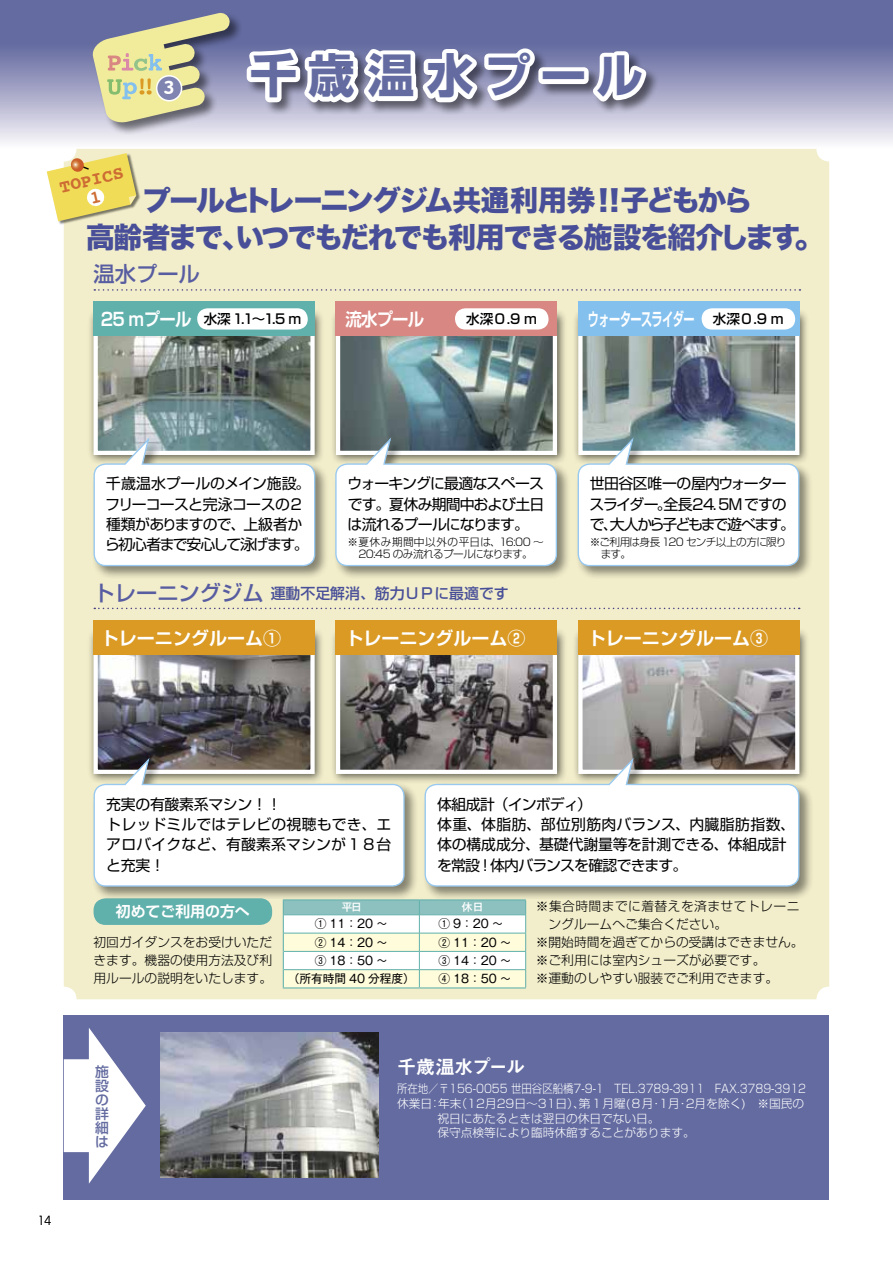
<style>
.page{position:relative;width:893px;height:1263px;background:#fff}
.page>*{position:absolute;margin:0;border:0;box-sizing:border-box;transform-origin:0 0}
.t1{font:700 46.8px "Shin Go Pro";letter-spacing:.235em;color:#636ba0}
.t2{font:28.65px/37.5px "Hira Kaku Std W8";letter-spacing:-.065em;color:#484f98;text-align:center}
.t3{font:500 21.3px "Shin Go Pro";color:#585da1}
.t4{font:700 21.3px "Courier";color:#fff}
.t5{font:19.2px "Midashi Go Pro MB31";letter-spacing:-.05em;color:#fff}
.t6{font:700 18px "Shin Go Pro De";color:#fff}
.t7{font:700 18px "Shin Go Pro De";letter-spacing:-.05em;color:#fff;scale:.62 1}
.t8{font:700 18px/18px "Courier";color:#cd6c33;text-align:center}
.t9{font:700 18px "Shin Go Pro De";color:#fff;scale:.91 1}
.t10{font:14.85px/20.2px "Shin Go Pro";letter-spacing:-.04em;color:#000}
.t11{font:14.85px/20.2px "Shin Go Pro";letter-spacing:-.015em;color:#000}
.t12{font:14.85px/20.2px "Shin Go Pro";letter-spacing:.01em;color:#000}
.t13{font:14.85px/20.2px "Shin Go Pro";letter-spacing:-.09em;color:#000}
.t14{font:500 14.85px "Shin Go Pro";color:#484f98}
.t15{font:700 14.85px "Shin Go Pro De";color:#fff}
.t16{font:500 13.8px/13.8px "Shin Go Pro";color:#636ba0;text-align:justify}
.t17{font:500 13.5px "Shin Go Pro";color:#000}
.t18{font:300 12.75px/18px "Shin Go Pro";color:#000;text-align:justify}
.t19{font:300 12.75px "Shin Go Pro";letter-spacing:.035em;color:#000}
.t20{font:300 11.7px "Shin Go Pro";color:#fff}
.t21{font:11.7px "Gothic MB101 Pro";color:#000}
.t22{font:300 11.7px "Shin Go Pro";color:#fff;scale:.89 1}
.t23{font:300 11.7px "Shin Go Pro";color:#000;scale:.75 1}
.t24{font:300 10.65px/12px "Shin Go Pro";letter-spacing:-.05em;color:#000;text-align:center}
.t25{font:500 10.65px "Gothic MB101 Pro";color:#fff}
.s1{font-family:"Shin Go Pro De";font-weight:700;font-size:18px;color:#fff}
.s2{font-family:"Shin Go Pro";font-weight:500;font-size:13.5px;color:#000}
.s3{font-size:21.3px;color:#585da1}
</style>
<div class="page">
<svg style="left:0;top:0;width:893px;height:142px;background:#969abe"></svg>
<div style="left:245px;top:48px;width:414px;height:67px;background:#000;opacity:.5"></div>
<svg style="left:242px;top:26px;width:297px;height:86px"></svg>
<svg style="left:585px;top:47px;width:67px;height:63px"></svg>
<div style="left:92px;top:12px;width:150px;height:123px;background:#000;opacity:.5"></div>
<svg style="left:91px;top:12px;width:139px;height:112px;background:#b7b69f"></svg>
<div style="left:157px;top:76px;width:25px;height:25px;background:#8084b0;border-radius:50%"></div>
<div style="left:156px;top:75px;width:26px;height:26px;border:2px solid #fff;border-radius:50%"></div>
<div style="left:64px;top:149px;width:765px;height:850px;background:#f2eecb;border-radius:13px"></div>
<div style="left:47px;top:153px;width:93px;height:73px;background:#000;opacity:.5"></div>
<svg style="left:47px;top:153px;width:89px;height:68px"></svg>
<div style="left:64px;top:1015px;width:765px;height:184px;background:#636ba0"></div>
<img style="left:161px;top:1033px;width:218px;height:145px">
<svg style="left:64px;top:1028px;width:82px;height:156px"></svg>
<svg style="left:94px;top:289px;width:706px;height:2px"></svg>
<svg style="left:94px;top:608px;width:706px;height:1px"></svg>
<div style="left:94px;top:898px;width:178px;height:27px;background:#60b0ac;border-radius:12px"></div>
<hr style="left:283px;top:899px;width:136px;height:1px;background:#60b0ac">
<hr style="left:419px;top:899px;width:107px;height:1px;background:#60b0ac">
<svg style="left:283px;top:900px;width:243px;height:88px"></svg>
<div style="left:87px;top:309px;width:238px;height:156px;background:#000;opacity:.6"></div>
<img style="left:99px;top:336px;width:211px;height:99px">
<div style="left:94px;top:315px;width:221px;height:140px;border:4px solid #fff"></div>
<div style="left:87px;top:627px;width:238px;height:157px;background:#000;opacity:.6"></div>
<img style="left:99px;top:655px;width:211px;height:100px">
<div style="left:94px;top:634px;width:221px;height:140px;border:4px solid #fff"></div>
<div style="left:330px;top:309px;width:237px;height:156px;background:#000;opacity:.6"></div>
<img style="left:341px;top:336px;width:211px;height:99px">
<div style="left:336px;top:315px;width:221px;height:140px;border:4px solid #fff"></div>
<div style="left:330px;top:627px;width:237px;height:157px;background:#000;opacity:.6"></div>
<img style="left:341px;top:655px;width:211px;height:114px">
<div style="left:336px;top:634px;width:221px;height:140px;border:4px solid #fff"></div>
<div style="left:572px;top:309px;width:238px;height:156px;background:#000;opacity:.6"></div>
<img style="left:583px;top:336px;width:211px;height:99px">
<div style="left:578px;top:315px;width:221px;height:140px;border:4px solid #fff"></div>
<div style="left:572px;top:627px;width:238px;height:157px;background:#000;opacity:.6"></div>
<img style="left:583px;top:655px;width:211px;height:100px">
<div style="left:578px;top:634px;width:221px;height:140px;border:4px solid #fff"></div>
<div style="left:91px;top:435px;width:238px;height:144px;background:#000;opacity:.45"></div>
<svg style="left:93px;top:435px;width:223px;height:132px;background:#e6ebea"></svg>
<div style="left:91px;top:755px;width:328px;height:144px;background:#000;opacity:.45"></div>
<svg style="left:93px;top:755px;width:312px;height:132px;background:#e7e7e5"></svg>
<div style="left:333px;top:435px;width:238px;height:144px;background:#000;opacity:.45"></div>
<svg style="left:335px;top:435px;width:223px;height:132px;background:#e3e5e5"></svg>
<div style="left:575px;top:435px;width:238px;height:144px;background:#000;opacity:.45"></div>
<svg style="left:577px;top:435px;width:223px;height:132px;background:#e9eeee"></svg>
<div style="left:422px;top:755px;width:392px;height:144px;background:#000;opacity:.45"></div>
<svg style="left:424px;top:755px;width:376px;height:132px;background:#e9e9e7"></svg>
<div style="left:94px;top:302px;width:221px;height:34px;background:#60b0ac"></div>
<div style="left:197px;top:308px;width:111px;height:22px;background:#fff;border-radius:10px"></div>
<div style="left:94px;top:621px;width:221px;height:34px;background:#da9a23"></div>
<div style="left:336px;top:302px;width:221px;height:34px;background:#d88782"></div>
<div style="left:455px;top:308px;width:94px;height:22px;background:#fff;border-radius:11px"></div>
<div style="left:336px;top:621px;width:221px;height:34px;background:#da9a23"></div>
<div style="left:578px;top:302px;width:221px;height:34px;background:#83c0ee"></div>
<div style="left:702px;top:308px;width:93px;height:22px;background:#fff;border-radius:11px"></div>
<div style="left:578px;top:621px;width:221px;height:34px;background:#da9a23"></div>
<h3 class="t4" style="left:163px;top:75px;width:14px">3</h3>
<h1 class="t1" style="left:250px;top:39px;width:394px">千歳温水プール</h1>
<h3 class="t8" style="left:58px;top:180px;width:67px;rotate:-13deg">TOPICS<br>1</h3>
<h2 class="t2" style="left:86px;top:182px;width:739px">プールとトレーニングジム共通利用券！！子どもから<br>高齢者まで、いつでもだれでも利用できる施設を紹介します。</h2>
<h3 class="t3" style="left:94px;top:257px;width:108px">温水プール</h3>
<p class="t17" style="left:101px;top:308px;width:202px"><span class="s1">25 ｍプール</span> 水深 1.1〜1.5 ｍ</p>
<h3 class="t9" style="left:346px;top:304px;width:88px">流水プール</h3>
<p class="t17" style="left:466px;top:308px;width:73px">水深０.9 ｍ</p>
<h3 class="t7" style="left:588px;top:304px;width:318px">ウォータースライダー <span class="s2">水深０.9 ｍ</span></h3>
<p class="t10" style="left:105px;top:472px;width:207px">千歳温水プールのメイン施設。フリーコースと完泳コースの２種類がありますので、上級者から初心者まで安心して泳げます。</p>
<p class="t10" style="left:347px;top:472px;width:198px;text-align:justify">ウォーキングに最適なスペースです。夏休み期間中および土日は流れるプールになります。</p>
<p class="t24" style="left:348px;top:535px;width:197px">※夏休み期間中以外の平日は、16:00 〜<br>20:45 のみ流れるプールになります。</p>
<p class="t13" style="left:590px;top:472px;width:207px">世田谷区唯一の屋内ウォータースライダー。全長２4.５M ですので、大人から子どもまで遊べます。</p>
<p class="t24" style="left:601px;top:535px;width:187px;text-align:left;text-indent:-11px">※ご利用は身長 120 センチ以上の方に限ります。</p>
<p class="t14" style="left:94px;top:581px;width:417px"><span class="s3">トレーニングジム</span> 運動不足解消、筋力ＵＰに最適です</p>
<h3 class="t6" style="left:101px;top:623px;width:181px">トレーニングルーム①</h3>
<h3 class="t6" style="left:346px;top:623px;width:181px">トレーニングルーム②</h3>
<h3 class="t6" style="left:588px;top:623px;width:181px">トレーニングルーム③</h3>
<p class="t23" style="left:38px;top:1211px;width:19px">14</p>
<p class="t12" style="left:106px;top:792px;width:286px">充実の有酸素系マシン！！<br>トレッドミルではテレビの視聴もでき、エアロバイクなど、有酸素系マシンが１８台と充実！</p>
<p class="t11" style="left:437px;top:792px;width:359px">体組成計（インボディ）<br>体重、体脂肪、部位別筋肉バランス、内臓脂肪指数、体の構成成分、基礎代謝量等を計測できる、体組成計を常設！体内バランスを確認できます。</p>
<p class="t15" style="left:116px;top:899px;width:135px">初めてご利用の方へ</p>
<p class="t25" style="left:342px;top:898px;width:21px">平日</p>
<p class="t25" style="left:462px;top:898px;width:23px">休日</p>
<p class="t21" style="left:315px;top:914px;width:72px">① 11：20 〜</p>
<p class="t21" style="left:438px;top:914px;width:64px">① 9：20 〜</p>
<p class="t21" style="left:315px;top:932px;width:72px">② 14：20 〜</p>
<p class="t21" style="left:438px;top:932px;width:72px">② 11：20 〜</p>
<p class="t21" style="left:315px;top:951px;width:72px">③ 18：50 〜</p>
<p class="t21" style="left:438px;top:951px;width:72px">③ 14：20 〜</p>
<p class="t21" style="left:288px;top:969px;width:129px">（所有時間 40 分程度）</p>
<p class="t21" style="left:438px;top:969px;width:72px">④ 18：50 〜</p>
<p class="t18" style="left:94px;top:932px;width:180px">初回ガイダンスをお受けいただきます。機器の使用方法及び利用ルールの説明をいたします。</p>
<p class="t19" style="left:536px;top:895px;width:265px">※集合時間までに着替えを済ませてトレーニ</p>
<p class="t18" style="left:549px;top:913px;width:180px">ングルームへご集合ください。</p>
<p class="t18" style="left:536px;top:931px;width:269px">※開始時間を過ぎてからの受講はできません。</p>
<p class="t18" style="left:536px;top:949px;width:231px">※ご利用には室内シューズが必要です。</p>
<p class="t18" style="left:536px;top:967px;width:244px">※運動のしやすい服装でご利用できます。</p>
<p class="t16" style="left:95px;top:1063px;width:15px">施設の詳細は</p>
<h3 class="t5" style="left:397px;top:1051px;width:130px">千歳温水プール</h3>
<p class="t22" style="left:397px;top:1079px;width:461px">所在地／〒156-0055 世田谷区船橋7-9-1　TEL.3789-3911　FAX.3789-3912</p>
<p class="t20" style="left:397px;top:1094px;width:409px">休業日：年末（12月29日〜31日）、第１月曜(８月・1月・2月を除く)　※国民の</p>
<p class="t20" style="left:437px;top:1108px;width:224px">祝日にあたるときは翌日の休日でない日。</p>
<p class="t20" style="left:437px;top:1123px;width:259px">保守点検等により臨時休館することがあります。</p>
</div>
